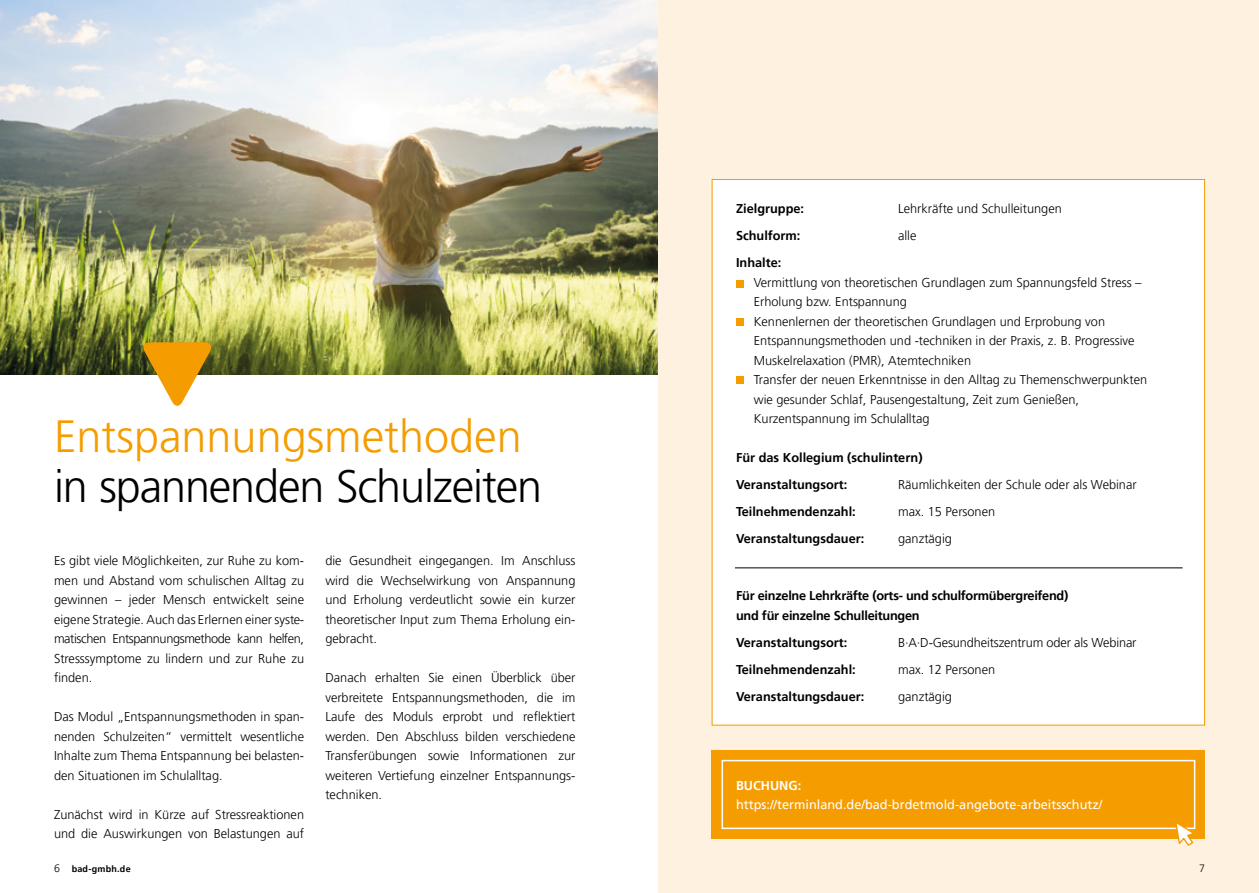
<style>
.page{position:relative;width:1259px;height:893px;background:#fff}
.page>*{position:absolute;margin:0;border:0;box-sizing:border-box;transform-origin:0 0}
.t1{font:300 45px "Frutiger LT Pro";letter-spacing:-.025em;color:#000}
.t2{font:300 45px "Frutiger LT Pro";color:#f59c00}
.t3{font:300 12.75px/19.5px "Frutiger LT Pro";color:#000;text-align:justify}
.t4{font:700 12.75px/27px "Frutiger LT Pro";color:#000}
.t5{font:700 12.75px/19.5px "Frutiger LT Pro";letter-spacing:-.02em;color:#000}
.t6{font:12.75px "Frutiger LT Pro";color:#fff}
.t7{font:700 12.75px "Frutiger LT Pro";color:#fff}
.t8{font:300 10.65px "Frutiger LT Pro";color:#000}
.t9{font:700 9px "Frutiger LT Pro";letter-spacing:.025em;color:#000}
.s1{font-weight:300;font-size:10.65px}
</style>
<div class="page">
<img style="left:0;top:0;width:659px;height:374px">
<svg style="left:142px;top:342px;width:71px;height:64px"></svg>
<div style="left:659px;top:0;width:600px;height:893px;background:#fff1df"></div>
<div style="left:712px;top:750px;width:493px;height:89px;background:#f59c00"></div>
<div style="left:721px;top:760px;width:474px;height:69px;border:2px solid #fff"></div>
<div style="left:711px;top:179px;width:494px;height:546px;background:#fff;border:1px solid #f59c00"></div>
<div style="left:736px;top:281px;width:7px;height:7px;background:#f59c00"></div>
<div style="left:736px;top:318px;width:7px;height:7px;background:#f59c00"></div>
<div style="left:736px;top:377px;width:7px;height:7px;background:#f59c00"></div>
<hr style="left:735px;top:568px;width:447px;height:1px;background:#000">
<svg style="left:1174px;top:820px;width:22px;height:26px"></svg>
<h1 class="t2" style="left:54px;top:410px;width:469px">Entspannungsmethoden</h1>
<h1 class="t1" style="left:54px;top:461px;width:490px">in spannenden Schulzeiten</h1>
<p class="t3" style="left:54px;top:551px;width:252px">Es gibt viele Möglichkeiten, zur Ruhe zu kom&shy;men und Abstand vom schulischen Alltag zu gewinnen – jeder Mensch entwickelt seine eigene Strategie. Auch das Erlernen einer syste&shy;matischen Entspannungsmethode kann helfen, Stresssymptome zu lindern und zur Ruhe zu finden.</p>
<p class="t3" style="left:54px;top:707px;width:252px">Das Modul „Entspannungsmethoden in span&shy;nenden Schulzeiten“ vermittelt wesentliche Inhalte zum Thema Entspannung bei belasten&shy;den Situationen im Schulalltag.</p>
<p class="t3" style="left:54px;top:804px;width:252px">Zunächst wird in Kürze auf Stressreaktionen und die Auswirkungen von Belastungen auf</p>
<p class="t9" style="left:54px;top:863px;width:78px"><span class="s1">6</span> bad-gmbh.de</p>
<p class="t3" style="left:325px;top:551px;width:252px">die Gesundheit eingegangen. Im Anschluss wird die Wechselwirkung von Anspannung und Erholung verdeutlicht sowie ein kurzer theoretischer Input zum Thema Erholung ein&shy;gebracht.</p>
<p class="t3" style="left:325px;top:668px;width:252px">Danach erhalten Sie einen Überblick über verbreitete Entspannungsmethoden, die im Laufe des Moduls erprobt und reflektiert werden. Den Abschluss bilden verschiedene Transferübungen sowie Informationen zur weiteren Vertiefung einzelner Entspannungs&shy;techniken.</p>
<p class="t4" style="left:736px;top:195px;width:70px">Zielgruppe:</p>
<p class="t3" style="left:898px;top:199px;width:165px">Lehrkräfte und Schulleitungen</p>
<p class="t4" style="left:736px;top:222px;width:66px">Schulform:</p>
<p class="t3" style="left:898px;top:226px;width:20px">alle</p>
<p class="t4" style="left:736px;top:249px;width:47px">Inhalte:</p>
<p class="t3" style="left:754px;top:273px;width:395px;text-align:left">Vermittlung von theoretischen Grundlagen zum Spannungsfeld Stress – Erholung bzw. Entspannung<br>Kennenlernen der theoretischen Grundlagen und Erprobung von Entspannungsmethoden und -techniken in der Praxis, z. B. Progressive Muskelrelaxation (PMR), Atemtechniken<br>Transfer der neuen Erkenntnisse in den Alltag zu Themenschwerpunkten wie gesunder Schlaf, Pausengestaltung, Zeit zum Genießen, Kurzentspannung im Schulalltag</p>
<p class="t4" style="left:736px;top:444px;width:188px">Für das Kollegium (schulintern)<br>Veranstaltungsort:</p>
<p class="t3" style="left:898px;top:475px;width:240px">Räumlichkeiten der Schule oder als Webinar</p>
<p class="t4" style="left:736px;top:498px;width:121px">Teilnehmendenzahl:</p>
<p class="t3" style="left:898px;top:502px;width:99px">max. 15 Personen</p>
<p class="t4" style="left:736px;top:525px;width:130px">Veranstaltungsdauer:</p>
<p class="t3" style="left:898px;top:529px;width:55px">ganztägig</p>
<p class="t5" style="left:736px;top:586px;width:334px">Für einzelne Lehrkräfte (orts- und schulformübergreifend) und für einzelne Schulleitungen</p>
<p class="t4" style="left:736px;top:629px;width:113px">Veranstaltungsort:</p>
<p class="t3" style="left:898px;top:633px;width:240px">B·A·D-Gesundheitszentrum oder als Webinar</p>
<p class="t4" style="left:736px;top:656px;width:121px">Teilnehmendenzahl:</p>
<p class="t3" style="left:898px;top:660px;width:99px">max. 12 Personen</p>
<p class="t4" style="left:736px;top:683px;width:130px">Veranstaltungsdauer:</p>
<p class="t3" style="left:898px;top:687px;width:55px">ganztägig</p>
<p class="t7" style="left:736px;top:777px;width:67px">BUCHUNG:</p>
<p class="t6" style="left:736px;top:797px;width:368px">https://terminland.de/bad-brdetmold-angebote-arbeitsschutz/</p>
<p class="t8" style="left:1199px;top:862px;width:7px">7</p>
</div>
